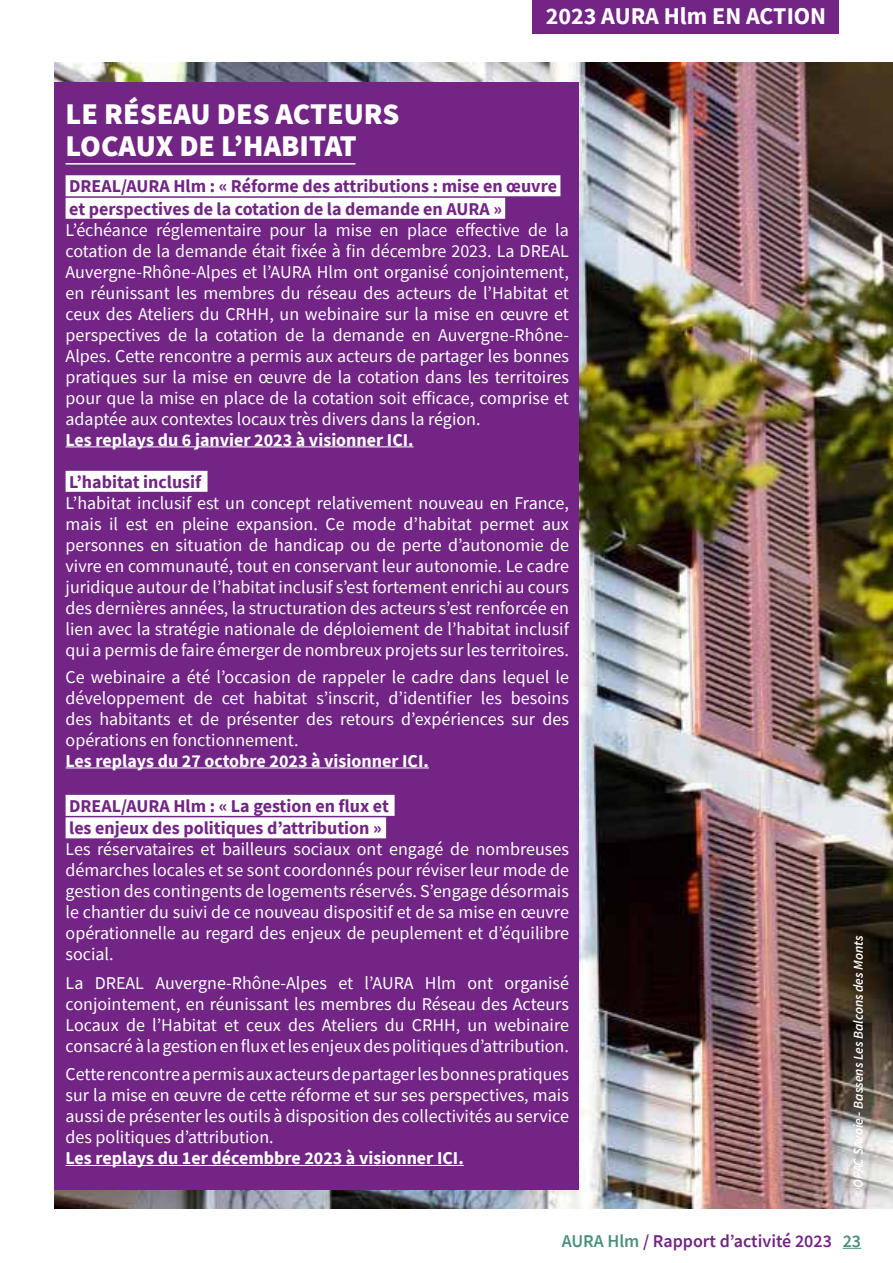
<style>
.page{position:relative;width:893px;height:1263px;background:#fff}
.page>*{position:absolute;margin:0;border:0;box-sizing:border-box;transform-origin:0 0}
.t1{font:900 30px/31.5px "Source Sans Pro";color:#fff}
.t2{font:700 24px "Source Sans Pro";color:#fff}
.t3{font:18px/21px "Source Sans Pro";color:#fff;text-align:justify}
.t4{font:700 18px/22.5px "Source Sans Pro";color:#722585}
.t5{font:700 18px "Source Sans Pro";color:#fff}
.t6{font:600 18px "Source Sans Pro";color:#722585}
.t7{font:italic 600 13.5px "Source Sans Pro";color:#fff}
.s1{color:#4b8f7c}
</style>
<div class="page">
<svg style="left:843px;top:1248px;width:18px;height:1px"></svg>
<div style="left:533px;top:0;width:306px;height:33px;background:#722585"></div>
<img style="left:54px;top:63px;width:839px;height:1146px">
<div style="left:54px;top:82px;width:525px;height:1107px;background:#722585"></div>
<div style="left:66px;top:175px;width:494px;height:21px;background:#fff"></div>
<div style="left:66px;top:198px;width:439px;height:21px;background:#fff"></div>
<hr style="left:66px;top:446px;width:348px;height:1px;background:#fff">
<div style="left:66px;top:471px;width:141px;height:21px;background:#fff"></div>
<hr style="left:66px;top:767px;width:363px;height:1px;background:#fff">
<div style="left:66px;top:795px;width:329px;height:21px;background:#fff"></div>
<div style="left:66px;top:817px;width:320px;height:21px;background:#fff"></div>
<hr style="left:66px;top:1165px;width:398px;height:1px;background:#fff">
<hr style="left:66px;top:163px;width:289px;height:2px;background:#fff">
<h2 class="t2" style="left:546px;top:-1px;width:282px">2023 AURA Hlm EN ACTION</h2>
<h1 class="t1" style="left:66px;top:98px;width:335px">LE RÉSEAU DES ACTEURS<br>LOCAUX DE L’HABITAT</h1>
<p class="t4" style="left:69px;top:175px;width:489px">DREAL/AURA Hlm : « Réforme des attributions : mise en œuvre et perspectives de la cotation de la demande en AURA »</p>
<p class="t3" style="left:66px;top:219px;width:505px">L’échéance réglementaire pour la mise en place effective de la cotation de la demande était fixée à fin décembre 2023. La DREAL Auvergne-Rhône-Alpes et l’AURA Hlm ont organisé conjointement, en réunissant les membres du réseau des acteurs de l’Habitat et ceux des Ateliers du CRHH, un webinaire sur la mise en œuvre et perspectives de la cotation de la demande en Auvergne-Rhône-Alpes. Cette rencontre a permis aux acteurs de partager les bonnes pratiques sur la mise en œuvre de la cotation dans les territoires pour que la mise en place de la cotation soit efficace, comprise et adaptée aux contextes locaux très divers dans la région.</p>
<p class="t5" style="left:66px;top:427px;width:350px">Les replays du 6 janvier 2023 à visionner ICI.</p>
<p class="t4" style="left:69px;top:470px;width:134px">L’habitat inclusif</p>
<p class="t3" style="left:66px;top:492px;width:505px">L’habitat inclusif est un concept relativement nouveau en France, mais il est en pleine expansion. Ce mode d’habitat permet aux personnes en situation de handicap ou de perte d’autonomie de vivre en communauté, tout en conservant leur autonomie. Le cadre juridique autour de l’habitat inclusif s’est fortement enrichi au cours des dernières années, la structuration des acteurs s’est renforcée en lien avec la stratégie nationale de déploiement de l’habitat inclusif qui a permis de faire émerger de nombreux projets sur les territoires.</p>
<p class="t3" style="left:66px;top:666px;width:505px">Ce webinaire a été l’occasion de rappeler le cadre dans lequel le développement de cet habitat s’inscrit, d’identifier les besoins des habitants et de présenter des retours d’expériences sur des opérations en fonctionnement.</p>
<p class="t5" style="left:66px;top:748px;width:365px">Les replays du 27 octobre 2023 à visionner ICI.</p>
<p class="t4" style="left:69px;top:794px;width:321px">DREAL/AURA Hlm : « La gestion en flux et les enjeux des politiques d’attribution »</p>
<p class="t3" style="left:66px;top:839px;width:505px">Les réservataires et bailleurs sociaux ont engagé de nombreuses démarches locales et se sont coordonnés pour réviser leur mode de gestion des contingents de logements réservés. S’engage désormais le chantier du suivi de ce nouveau dispositif et de sa mise en œuvre opérationnelle au regard des enjeux de peuplement et d’équilibre social.</p>
<p class="t3" style="left:66px;top:972px;width:505px">La DREAL Auvergne-Rhône-Alpes et l’AURA Hlm ont organisé conjointement, en réunissant les membres du Réseau des Acteurs Locaux de l’Habitat et ceux des Ateliers du CRHH, un webinaire consacré à la gestion en flux et les enjeux des politiques d’attribution.</p>
<p class="t3" style="left:66px;top:1064px;width:505px">Cette rencontre a permis aux acteurs de partager les bonnes pratiques sur la mise en œuvre de cette réforme et sur ses perspectives, mais aussi de présenter les outils à disposition des collectivités au service des politiques d’attribution.</p>
<p class="t5" style="left:66px;top:1146px;width:400px">Les replays du 1er décembbre 2023 à visionner ICI.</p>
<p class="t7" style="left:849px;top:1197px;width:263px;rotate:-90deg">©OPAC SAvoie - Bassens Les Balcons des Monts</p>
<p class="t6" style="left:562px;top:1229px;width:301px"><span class="s1">AURA Hlm</span> / Rapport d’activité 2023 <span class="s1">23</span></p>
</div>
